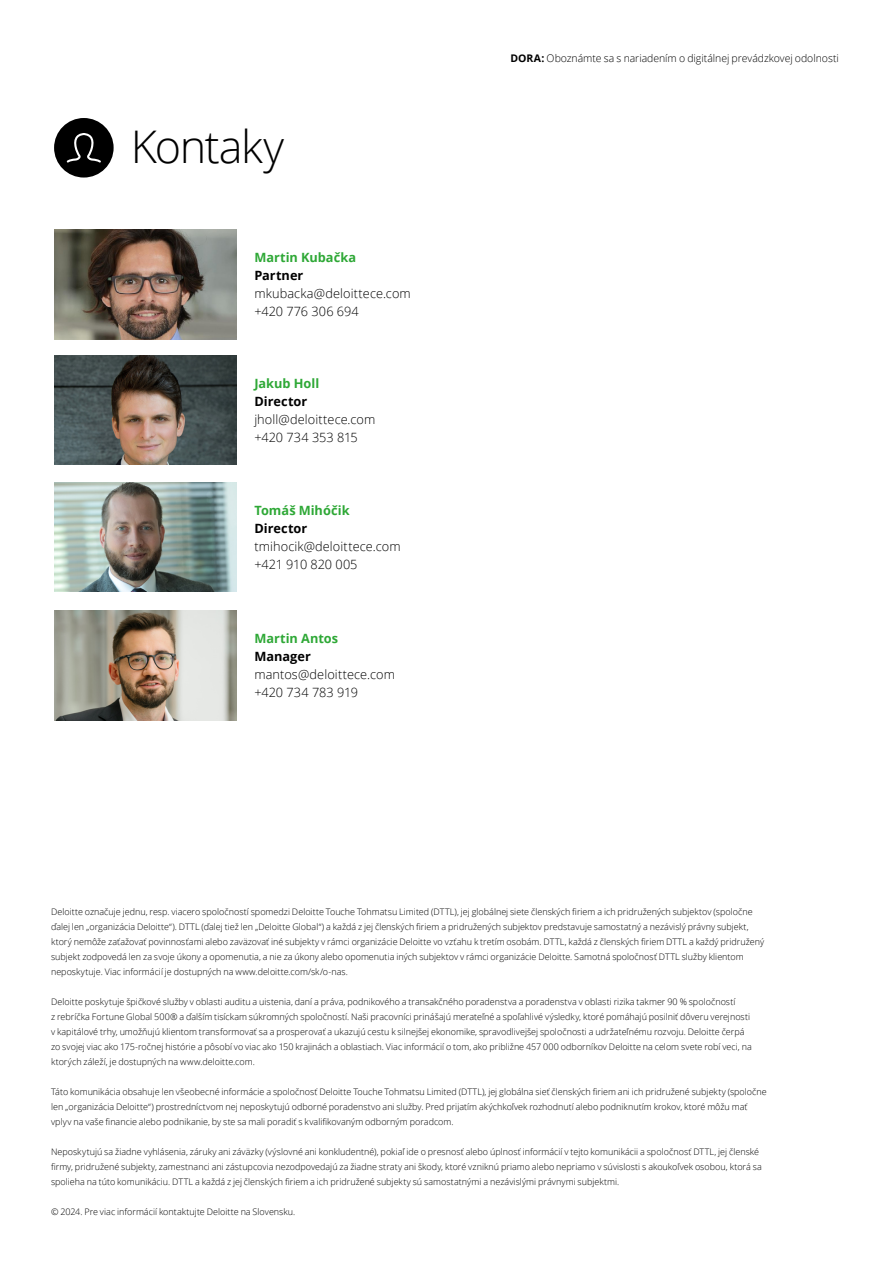
<style>
.page{position:relative;width:893px;height:1263px;background:#fff}
.page>*{position:absolute;margin:0;border:0;box-sizing:border-box;transform-origin:0 0}
.t1{font:300 45px "Open Sans";letter-spacing:-.035em;color:#000}
.t2{font:300 12.75px/18px "Open Sans";letter-spacing:.005em;color:#000}
.t3{font:700 12.75px "Open Sans";color:#2ea836}
.t4{font:700 12.75px "Open Sans";color:#000}
.t5{font:300 10.5px "Open Sans";letter-spacing:-.005em;color:#000}
.t6{font:300 9px/15px "Open Sans";color:#000}
.s1{font-weight:700}
</style>
<div class="page">
<img style="left:54px;top:230px;width:182px;height:109px">
<img style="left:54px;top:482px;width:182px;height:110px">
<img style="left:54px;top:611px;width:182px;height:109px">
<svg style="left:54px;top:118px;width:60px;height:60px"></svg>
<img style="left:54px;top:355px;width:182px;height:110px">
<h1 class="t1" style="left:131px;top:116px;width:155px">Kontaky</h1>
<h2 class="t3" style="left:254px;top:249px;width:103px">Martin Kubačka</h2>
<h2 class="t4" style="left:254px;top:267px;width:51px">Partner</h2>
<h2 class="t2" style="left:254px;top:284px;width:158px">mkubacka@deloittece.com +420 776 306 694</h2>
<h2 class="t3" style="left:254px;top:374px;width:66px">Jakub Holl</h2>
<h2 class="t4" style="left:254px;top:392px;width:54px">Director</h2>
<h2 class="t2" style="left:254px;top:410px;width:123px">jholl@deloittece.com +420 734 353 815</h2>
<h2 class="t3" style="left:254px;top:501px;width:97px">Tomáš Mihóčik</h2>
<h2 class="t4" style="left:254px;top:519px;width:54px">Director</h2>
<h2 class="t2" style="left:254px;top:537px;width:148px">tmihocik@deloittece.com +421 910 820 005</h2>
<h2 class="t3" style="left:254px;top:630px;width:85px">Martin Antos</h2>
<h2 class="t4" style="left:254px;top:648px;width:58px">Manager</h2>
<h2 class="t2" style="left:254px;top:665px;width:142px">mantos@deloittece.com +420 734 783 919</h2>
<p class="t5" style="left:510px;top:51px;width:330px"><span class="s1">DORA:</span> Oboznámte sa s nariadením o digitálnej prevádzkovej odolnosti</p>
<p class="t6" style="left:51px;top:904px;width:715px">Deloitte označuje jednu, resp. viacero spoločností spomedzi Deloitte Touche Tohmatsu Limited (DTTL), jej globálnej siete členských firiem a ich pridružených subjektov (spoločne ďalej len „organizácia Deloitte“). DTTL (ďalej tiež len „Deloitte Global“) a každá z jej členských firiem a pridružených subjektov predstavuje samostatný a nezávislý právny subjekt, ktorý nemôže zaťažovať povinnosťami alebo zaväzovať iné subjekty v rámci organizácie Deloitte vo vzťahu k tretím osobám. DTTL, každá z členských firiem DTTL a každý pridružený subjekt zodpovedá len za svoje úkony a opomenutia, a nie za úkony alebo opomenutia iných subjektov v rámci organizácie Deloitte. Samotná spoločnosť DTTL služby klientom neposkytuje. Viac informácií je dostupných na www.deloitte.com/sk/o-nas.</p>
<p class="t6" style="left:51px;top:994px;width:702px">Deloitte poskytuje špičkové služby v oblasti auditu a uistenia, daní a práva, podnikového a transakčného poradenstva a poradenstva v oblasti rizika takmer 90 % spoločností<br>z rebríčka Fortune Global 500® a ďalším tisíckam súkromných spoločností. Naši pracovníci prinášajú merateľné a spoľahlivé výsledky, ktoré pomáhajú posilniť dôveru verejnosti v kapitálové trhy, umožňujú klientom transformovať sa a prosperovať a ukazujú cestu k silnejšej ekonomike, spravodlivejšej spoločnosti a udržateľnému rozvoju. Deloitte čerpá zo svojej viac ako 175-ročnej histórie a pôsobí vo viac ako 150 krajinách a oblastiach. Viac informácií o tom, ako približne 457 000 odborníkov Deloitte na celom svete robí veci, na ktorých záleží, je dostupných na www.deloitte.com.</p>
<p class="t6" style="left:51px;top:1084px;width:717px">Táto komunikácia obsahuje len všeobecné informácie a spoločnosť Deloitte Touche Tohmatsu Limited (DTTL), jej globálna sieť členských firiem ani ich pridružené subjekty (spoločne len „organizácia Deloitte“) prostredníctvom nej neposkytujú odborné poradenstvo ani služby. Pred prijatím akýchkoľvek rozhodnutí alebo podniknutím krokov, ktoré môžu mať vplyv na vaše financie alebo podnikanie, by ste sa mali poradiť s kvalifikovaným odborným poradcom.</p>
<p class="t6" style="left:51px;top:1144px;width:712px">Neposkytujú sa žiadne vyhlásenia, záruky ani záväzky (výslovné ani konkludentné), pokiaľ ide o presnosť alebo úplnosť informácií v tejto komunikácii a spoločnosť DTTL, jej členské firmy, pridružené subjekty, zamestnanci ani zástupcovia nezodpovedajú za žiadne straty ani škody, ktoré vzniknú priamo alebo nepriamo v súvislosti s akoukoľvek osobou, ktorá sa spolieha na túto komunikáciu. DTTL a každá z jej členských firiem a ich pridružené subjekty sú samostatnými a nezávislými právnymi subjektmi.</p>
<p class="t6" style="left:51px;top:1204px;width:246px">© 2024. Pre viac informácií kontaktujte Deloitte na Slovensku.</p>
</div>
